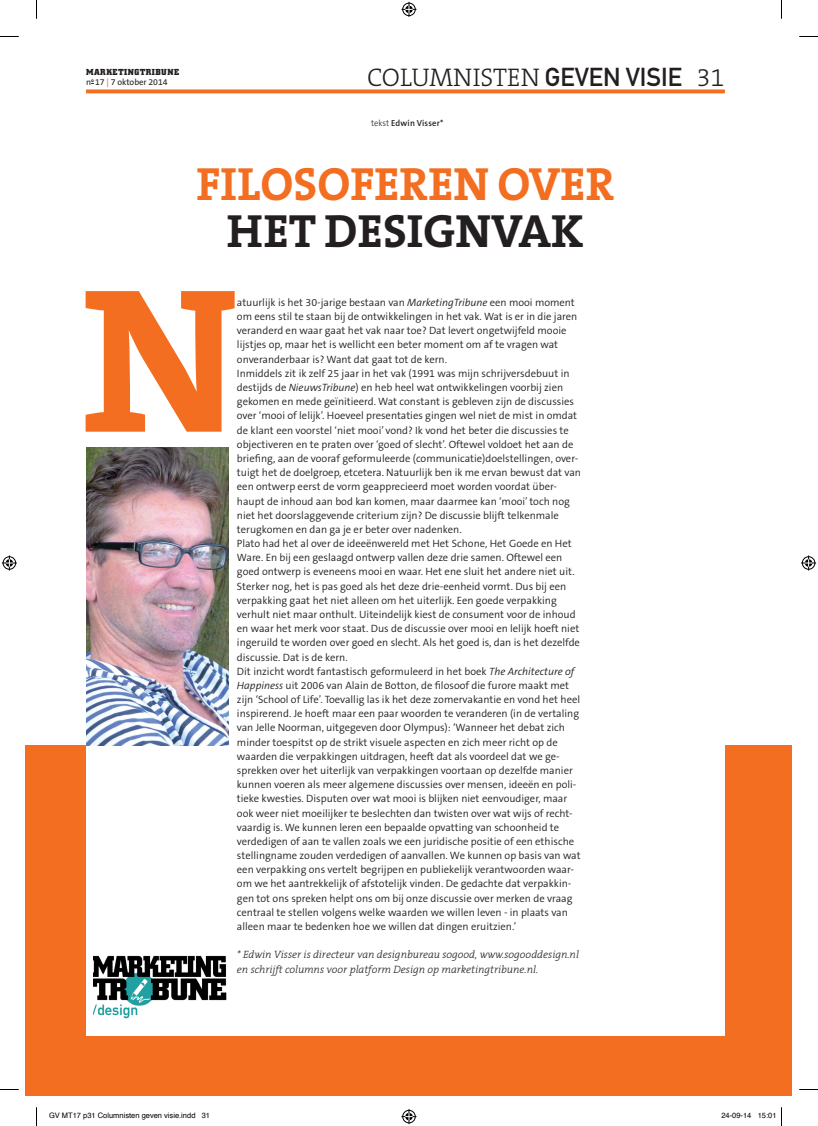
<style>
.page{position:relative;width:818px;height:1126px;background:#fff}
.page>*{position:absolute;margin:0;border:0;box-sizing:border-box;transform-origin:0 0}
.t1{font:700 208.12px "The Serif B7";color:#f36e21}
.t2{font:700 46.88px "The Serif B7";color:#f36e21}
.t3{font:700 46.88px "The Serif B7";color:#231f20}
.t4{font:300 25.62px "The Serif B3";color:#231f20}
.t5{font:300 10.62px/14.1px "The Sans B4";color:#231f20}
.t6{font:italic 300 10.62px/14.1px "The Serif B3";color:#231f20}
.t7{font:8.75px "The Sans B5 Plain";letter-spacing:-.005em;color:#231f20}
.t8{font:600 8.75px "The Sans B6";letter-spacing:.025em;color:#231f20}
.t9{font:700 8.75px "Square Slabserif 711 BT";letter-spacing:.05em;color:#231f20}
.t10{font:7.5px "Helvetica";color:#000}
.s1{color:#e86424}
.s2{font-family:"DIN Mittelschrift";font-weight:400}
.s3{font-family:"The Sans B3";font-weight:300}
.s4{font-style:italic}
</style>
<div class="page">
<div style="left:26px;top:745px;width:765px;height:351px;background:#f36e21"></div>
<div style="left:86px;top:738px;width:638px;height:298px;background:#fff"></div>
<hr style="left:86px;top:90px;width:638px;height:3px;background:#f36e21">
<img style="left:86px;top:447px;width:142px;height:298px">
<img style="left:93px;top:955px;width:134px;height:63px">
<svg style="left:0;top:36px;width:19px;height:1px"></svg>
<svg style="left:799px;top:36px;width:18px;height:1px"></svg>
<svg style="left:0;top:1089px;width:19px;height:1px"></svg>
<svg style="left:799px;top:1089px;width:18px;height:1px"></svg>
<svg style="left:36px;top:0;width:1px;height:19px"></svg>
<svg style="left:36px;top:1107px;width:1px;height:18px"></svg>
<svg style="left:401px;top:2px;width:15px;height:15px"></svg>
<svg style="left:401px;top:1109px;width:15px;height:14px"></svg>
<svg style="left:2px;top:555px;width:15px;height:15px"></svg>
<svg style="left:801px;top:555px;width:14px;height:15px"></svg>
<p class="t9" style="left:86px;top:67px;width:94px">MARKETINGTRIBUNE</p>
<p class="t7" style="left:86px;top:78px;width:83px">n<sup>o</sup> 17 <span class="s1">|</span> 7 oktober 2014</p>
<h3 class="t4" style="left:367px;top:64px;width:359px">COLUMNISTEN <span class="s2">GEVEN VISIE</span> 31</h3>
<p class="t8" style="left:371px;top:118px;width:74px"><span class="s3">tekst</span> Edwin Visser*</p>
<h2 class="t2" style="left:196px;top:159px;width:419px">FILOSOFEREN OVER</h2>
<h2 class="t3" style="left:227px;top:207px;width:358px">HET DESIGNVAK</h2>
<h1 class="t1" style="left:81px;top:252px;width:160px">N</h1>
<p class="t5" style="left:237px;top:296px;width:345px">atuurlijk is het 30-jarige bestaan van <span class="s4">MarketingTribune</span> een mooi moment om eens stil te staan bij de ontwikkelingen in het vak. Wat is er in die jaren veranderd en waar gaat het vak naar toe? Dat levert ongetwijfeld mooie lijstjes op, maar het is wellicht een beter moment om af te vragen wat onveranderbaar is? Want dat gaat tot de kern.<br>Inmiddels zit ik zelf 25 jaar in het vak (1991 was mijn schrijversdebuut in destijds de <span class="s4">NieuwsTribune</span>) en heb heel wat ontwikkelingen voorbij zien gekomen en mede geïnitieerd. Wat constant is gebleven zijn de discussies over ‘mooi of lelijk’. Hoeveel presentaties gingen wel niet de mist in omdat de klant een voorstel ‘niet mooi’ vond? Ik vond het beter die discussies te objectiveren en te praten over ‘goed of slecht’. Oftewel voldoet het aan de briefing, aan de vooraf geformuleerde (communicatie)doelstellingen, over&shy;tuigt het de doelgroep, etcetera. Natuurlijk ben ik me ervan bewust dat van een ontwerp eerst de vorm geapprecieerd moet worden voordat über&shy;haupt de inhoud aan bod kan komen, maar daarmee kan ‘mooi’ toch nog niet het doorslaggevende criterium zijn? De discussie blijft telkenmale terugkomen en dan ga je er beter over nadenken.<br>Plato had het al over de ideeënwereld met Het Schone, Het Goede en Het Ware. En bij een geslaagd ontwerp vallen deze drie samen. Oftewel een goed ontwerp is eveneens mooi en waar. Het ene sluit het andere niet uit.<br>Sterker nog, het is pas goed als het deze drie-eenheid vormt. Dus bij een verpakking gaat het niet alleen om het uiterlijk. Een goede verpakking verhult niet maar onthult. Uiteindelijk kiest de consument voor de inhoud en waar het merk voor staat. Dus de discussie over mooi en lelijk hoeft niet ingeruild te worden over goed en slecht. Als het goed is, dan is het dezelfde discussie. Dat is de kern.<br>Dit inzicht wordt fantastisch geformuleerd in het boek <span class="s4">The Architecture of Happiness</span> uit 2006 van Alain de Botton, de filosoof die furore maakt met zijn ‘School of Life’. Toevallig las ik het deze zomervakantie en vond het heel inspirerend. Je hoeft maar een paar woorden te veranderen (in de vertaling van Jelle Noorman, uitgegeven door Olympus): ‘Wanneer het debat zich minder toespitst op de strikt visuele aspecten en zich meer richt op de waarden die verpakkingen uitdragen, heeft dat als voordeel dat we ge&shy;sprekken over het uiterlijk van verpakkingen voortaan op dezelfde manier kunnen voeren als meer algemene discussies over mensen, ideeën en poli&shy;tieke kwesties. Disputen over wat mooi is blijken niet eenvoudiger, maar ook weer niet moeilijker te beslechten dan twisten over wat wijs of recht&shy;vaardig is. We kunnen leren een bepaalde opvatting van schoonheid te verdedigen of aan te vallen zoals we een juridische positie of een ethische stellingname zouden verdedigen of aanvallen. We kunnen op basis van wat een verpakking ons vertelt begrijpen en publiekelijk verantwoorden waar&shy;om we het aantrekkelijk of afstotelijk vinden. De gedachte dat verpakkin&shy;gen tot ons spreken helpt ons om bij onze discussie over merken de vraag centraal te stellen volgens welke waarden we willen leven - in plaats van alleen maar te bedenken hoe we willen dat dingen eruitzien.’</p>
<p class="t6" style="left:237px;top:948px;width:343px">* Edwin Visser is directeur van designbureau sogood, www.sogooddesign.nl en schrijft columns voor platform Design op marketingtribune.nl.</p>
<p class="t10" style="left:49px;top:1109px;width:162px">GV MT17 p31 Columnisten geven visie.indd 31</p>
<p class="t10" style="left:721px;top:1109px;width:57px">24-09-14 15:01</p>
</div>
